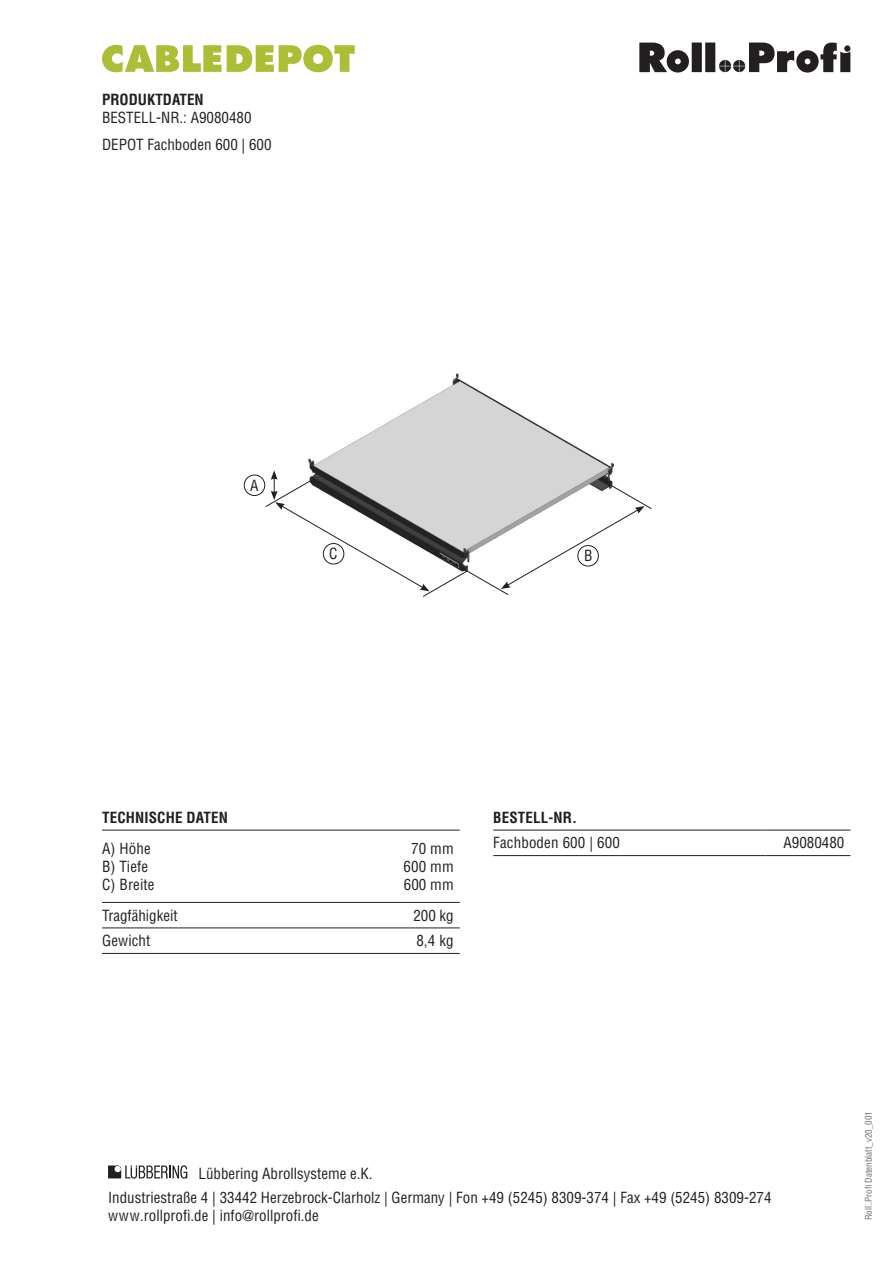
<style>
.page{position:relative;width:893px;height:1263px;background:#fff}
.page>*{position:absolute;margin:0;border:0;box-sizing:border-box;transform-origin:0 0}
.t1{font:condensed 15px/18px "Helvetica LT Std";color:#231f20}
.t2{font:700 condensed 15px "Helvetica LT Std";letter-spacing:.01em;color:#231f20}
.t3{font:condensed 9px "Helvetica LT Std";color:#6c6d70}
</style>
<div class="page">
<div style="left:692px;top:43px;width:10px;height:29px;background:#231f20"></div>
<div style="left:705px;top:43px;width:10px;height:29px;background:#231f20"></div>
<svg style="left:639px;top:43px;width:50px;height:30px"></svg>
<svg style="left:719px;top:43px;width:131px;height:30px"></svg>
<svg style="left:108px;top:1165px;width:79px;height:14px"></svg>
<img style="left:309px;top:373px;width:305px;height:97px">
<hr style="left:102px;top:902px;width:221px;height:1px;background:#231f20">
<hr style="left:323px;top:902px;width:137px;height:1px;background:#231f20">
<hr style="left:102px;top:928px;width:221px;height:1px;background:#231f20">
<hr style="left:323px;top:928px;width:137px;height:1px;background:#231f20">
<hr style="left:102px;top:953px;width:221px;height:1px;background:#231f20">
<hr style="left:323px;top:953px;width:137px;height:1px;background:#231f20">
<hr style="left:102px;top:830px;width:221px;height:1px;background:#231f20">
<hr style="left:323px;top:830px;width:137px;height:1px;background:#231f20">
<hr style="left:493px;top:830px;width:272px;height:1px;background:#231f20">
<hr style="left:765px;top:830px;width:85px;height:1px;background:#231f20">
<hr style="left:493px;top:855px;width:272px;height:1px;background:#231f20">
<hr style="left:765px;top:855px;width:85px;height:1px;background:#231f20">
<svg style="left:102px;top:45px;width:253px;height:27px"></svg>
<div style="left:244px;top:475px;width:21px;height:21px;border:1px solid #231f20;border-radius:50%"></div>
<svg style="left:265px;top:470px;width:387px;height:127px"></svg>
<p class="t2" style="left:102px;top:90px;width:103px">PRODUKTDATEN</p>
<p class="t1" style="left:102px;top:103px;width:171px;line-height:27px">BESTELL-NR.: A9080480<br>DEPOT Fachboden 600 | 600</p>
<p class="t1" style="left:250px;top:476px;width:10px">A</p>
<p class="t1" style="left:329px;top:545px;width:10px">C</p>
<p class="t1" style="left:584px;top:547px;width:10px">B</p>
<p class="t2" style="left:102px;top:808px;width:128px">TECHNISCHE DATEN</p>
<p class="t1" style="left:102px;top:839px;width:54px">A) Höhe<br>B) Tiefe<br>C) Breite</p>
<p class="t1" style="left:403px;top:839px;width:52px;text-align:center">70 mm<br>600 mm<br>600 mm</p>
<p class="t1" style="left:102px;top:906px;width:77px">Tragfähigkeit</p>
<p class="t1" style="left:413px;top:906px;width:42px">200 kg</p>
<p class="t1" style="left:102px;top:931px;width:50px">Gewicht</p>
<p class="t1" style="left:416px;top:931px;width:39px">8,4 kg</p>
<p class="t2" style="left:493px;top:808px;width:86px">BESTELL-NR.</p>
<p class="t1" style="left:493px;top:834px;width:128px">Fachboden 600 | 600</p>
<p class="t1" style="left:784px;top:834px;width:62px">A9080480</p>
<p class="t1" style="left:108px;top:1161px;width:665px;line-height:24px;text-indent:91px">Lübbering Abrollsysteme e.K.<br>Industriestraße 4 | 33442 Herzebrock-Clarholz | Germany | Fon +49 (5245) 8309-374 | Fax +49 (5245) 8309-274</p>
<p class="t1" style="left:108px;top:1206px;width:212px">www.rollprofi.de | info@rollprofi.de</p>
<p class="t3" style="left:863px;top:1220px;width:111px;rotate:-90deg">Roll..Profi Datenblatt_v20_001</p>
</div>
